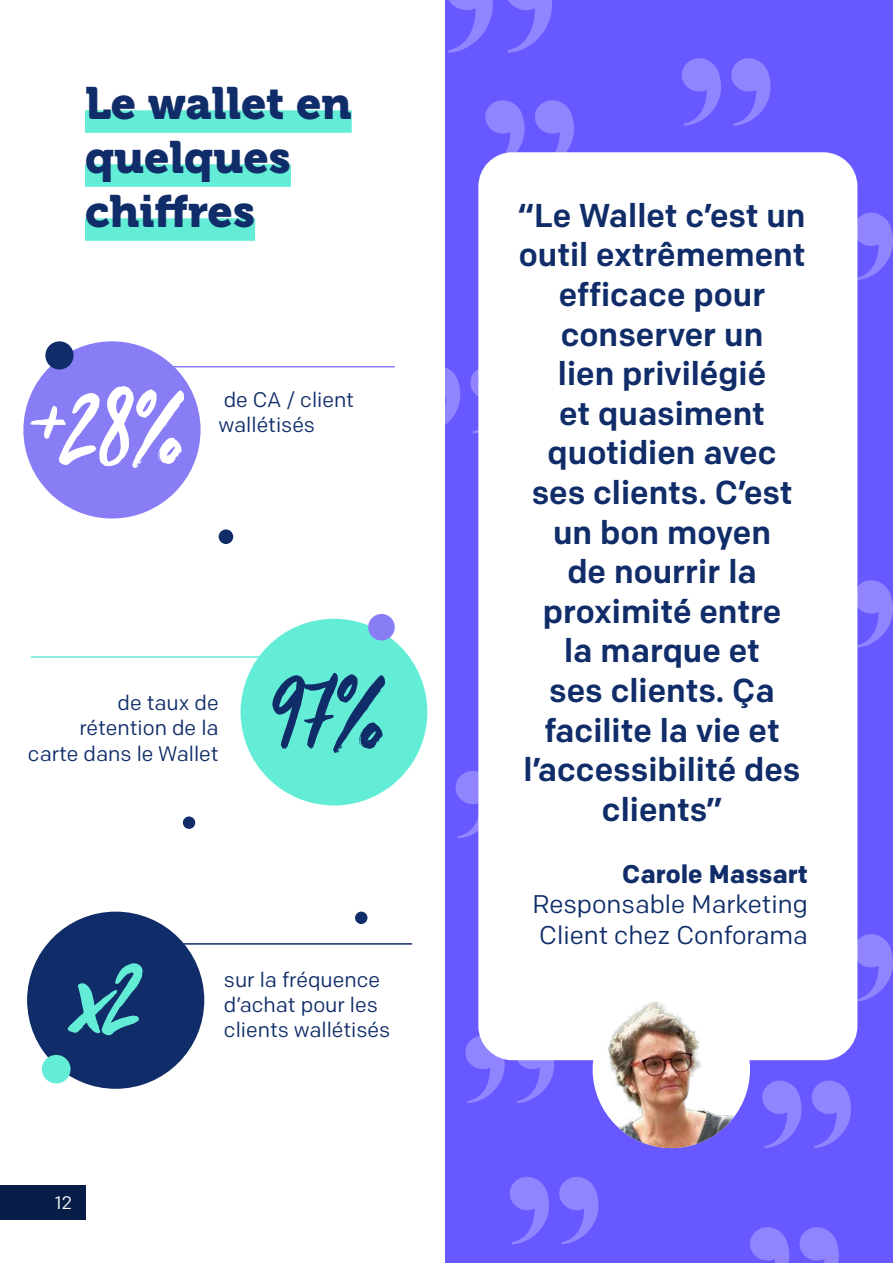
<style>
.page{position:relative;width:893px;height:1263px;background:#fff}
.page>*{position:absolute;margin:0;border:0;box-sizing:border-box;transform-origin:0 0}
.t1{font:118.5px "Viva Beautiful B";color:#fff}
.t2{font:118.5px "Viva Beautiful B";color:#102d69}
.t3{font:118.5px "Viva Beautiful B";color:#64edd6}
.t4{font:45px/54px "Museo 900";color:#102d69}
.t5{font:500 33px/39.6px "Colfax";color:#102d69;text-align:center}
.t6{font:25.5px/30.6px "Colfax";color:#102d69}
.t7{font:700 25.5px "Colfax";color:#102d69}
.t8{font:21px/25.2px "Colfax";color:#102d69}
.t9{font:18px "Colfax";color:#fff}
</style>
<div class="page">
<div style="left:85px;top:110px;width:267px;height:23px;background:#64edd6"></div>
<div style="left:85px;top:164px;width:206px;height:23px;background:#64edd6"></div>
<div style="left:85px;top:218px;width:170px;height:23px;background:#64edd6"></div>
<div style="left:446px;top:0;width:447px;height:1263px;background:#6858ff"></div>
<svg style="left:731px;top:58px;width:40px;height:68px"></svg>
<svg style="left:682px;top:58px;width:39px;height:68px"></svg>
<svg style="left:507px;top:0;width:45px;height:53px"></svg>
<svg style="left:448px;top:0;width:45px;height:53px"></svg>
<svg style="left:535px;top:100px;width:39px;height:52px"></svg>
<svg style="left:485px;top:100px;width:40px;height:53px"></svg>
<svg style="left:857px;top:212px;width:36px;height:68px"></svg>
<svg style="left:470px;top:369px;width:8px;height:64px"></svg>
<svg style="left:445px;top:365px;width:15px;height:68px"></svg>
<svg style="left:455px;top:771px;width:23px;height:67px"></svg>
<svg style="left:857px;top:579px;width:36px;height:69px"></svg>
<svg style="left:857px;top:933px;width:36px;height:68px"></svg>
<svg style="left:515px;top:1060px;width:39px;height:43px"></svg>
<svg style="left:465px;top:1036px;width:40px;height:67px"></svg>
<svg style="left:559px;top:1177px;width:40px;height:67px"></svg>
<svg style="left:510px;top:1177px;width:39px;height:67px"></svg>
<svg style="left:812px;top:1080px;width:39px;height:68px"></svg>
<svg style="left:762px;top:1080px;width:40px;height:68px"></svg>
<svg style="left:799px;top:1227px;width:40px;height:36px"></svg>
<svg style="left:750px;top:1227px;width:39px;height:36px"></svg>
<div style="left:478px;top:152px;width:379px;height:908px;background:#fff;border-radius:34px"></div>
<img style="left:593px;top:1001px;width:157px;height:147px">
<hr style="left:111px;top:366px;width:284px;height:1px;background:#897df6">
<hr style="left:31px;top:656px;width:283px;height:2px;background:#64edd6">
<hr style="left:129px;top:943px;width:283px;height:2px;background:#102d69">
<div style="left:23px;top:341px;width:178px;height:177px;background:#897df6;border-radius:50%"></div>
<div style="left:241px;top:619px;width:186px;height:186px;background:#64edd6;border-radius:50%"></div>
<div style="left:27px;top:912px;width:177px;height:177px;background:#102d69;border-radius:50%"></div>
<div style="left:45px;top:341px;width:29px;height:28px;background:#102d69;border-radius:50%"></div>
<div style="left:219px;top:529px;width:14px;height:15px;background:#102d69;border-radius:50%"></div>
<div style="left:368px;top:614px;width:27px;height:26px;background:#897df6;border-radius:50%"></div>
<div style="left:183px;top:816px;width:12px;height:13px;background:#102d69;border-radius:50%"></div>
<div style="left:42px;top:1055px;width:29px;height:28px;background:#64edd6;border-radius:50%"></div>
<div style="left:355px;top:912px;width:12px;height:12px;background:#102d69;border-radius:50%"></div>
<div style="left:0;top:1185px;width:85px;height:34px;background:#071c47"></div>
<h2 class="t4" style="left:85px;top:76px;width:268px">Le wallet en quelques chiffres</h2>
<h1 class="t1" style="left:31px;top:351px;width:154px">+28%</h1>
<p class="t8" style="left:219px;top:387px;width:137px">de CA / client wallétisés</p>
<p class="t8" style="left:28px;top:690px;width:192px;text-align:right">de taux de rétention de la carte dans le Wallet</p>
<h1 class="t2" style="left:270px;top:636px;width:116px">97%</h1>
<h1 class="t3" style="left:77px;top:921px;width:69px">x2</h1>
<p class="t9" style="left:55px;top:1191px;width:19px">12</p>
<p class="t8" style="left:224px;top:967px;width:168px">sur la fréquence d’achat pour les clients wallétisés</p>
<p class="t5" style="left:519px;top:195px;width:288px">“Le Wallet c’est un outil extrêmement efficace pour conserver un<br>lien privilégié<br>et quasiment quotidien avec ses clients. C’est un bon moyen<br>de nourrir la proximité entre<br>la marque et<br>ses clients. Ça facilite la vie et l’accessibilité des clients”</p>
<p class="t7" style="left:622px;top:858px;width:187px">Carole Massart</p>
<p class="t6" style="left:532px;top:889px;width:277px">Responsable Marketing<br>Client chez Conforama</p>
</div>
